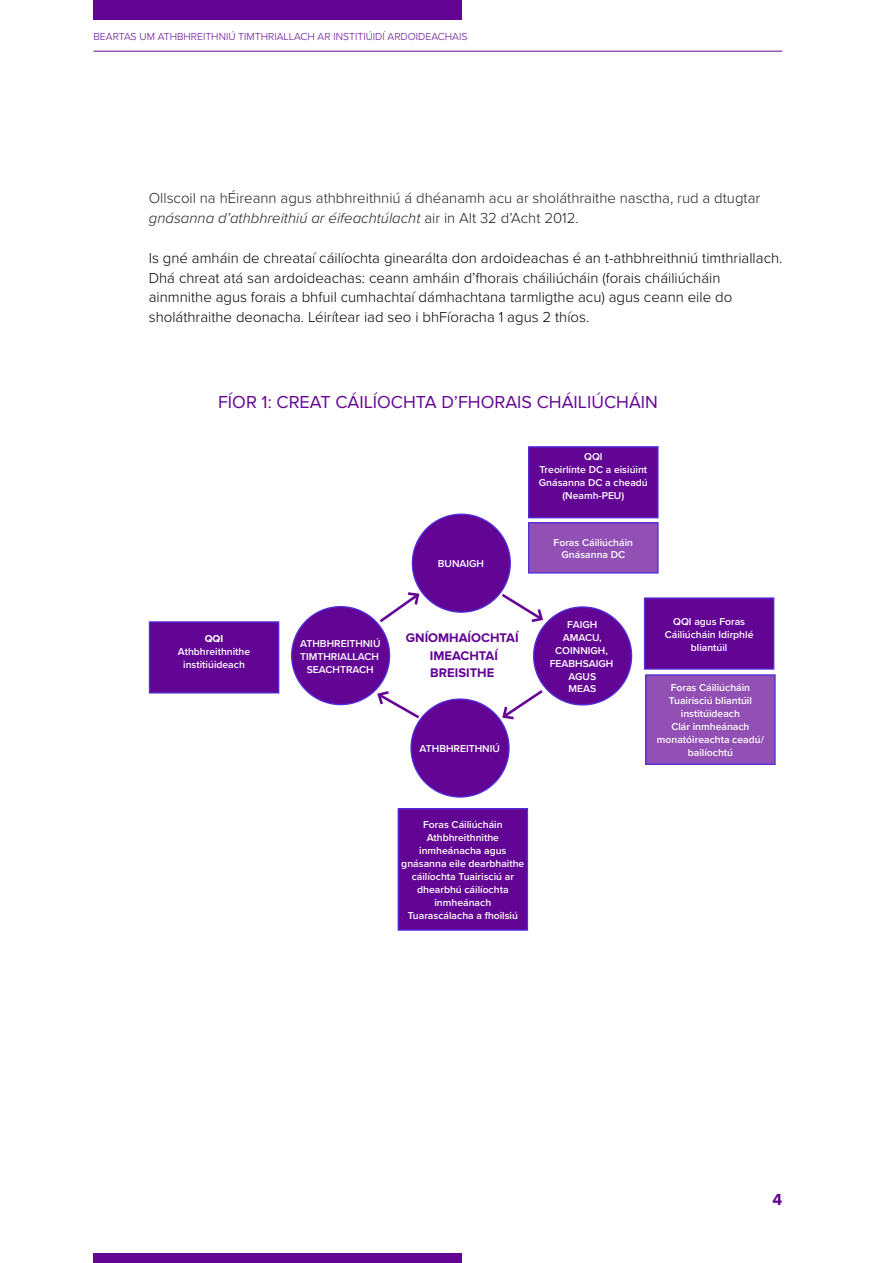
<style>
.page{position:relative;width:893px;height:1263px;background:#fff}
.page>*{position:absolute;margin:0;border:0;box-sizing:border-box;transform-origin:0 0}
.t1{font:18px "Proxima Nova";color:#630594}
.t2{font:700 16.5px "Proxima Nova";color:#630594}
.t3{font:300 15px/19.5px "Proxima Nova";color:#000}
.t4{font:300 15px/19.5px "Proxima Nova";color:#231f20}
.t5{font:700 12.9px/17.7px "Proxima Nova";color:#630594;text-align:center}
.t6{font:300 10.5px "Proxima Nova";color:#630594}
.t7{font:600 10.35px/12.9px "Proxima Nova";color:#fff;text-align:center}
.t8{font:700 10.35px "Proxima Nova";color:#fff}
.s1{font-style:italic}
</style>
<div class="page">
<div style="left:94px;top:0;width:368px;height:19px;background:#630594"></div>
<div style="left:94px;top:1253px;width:368px;height:10px;background:#630594"></div>
<hr style="left:94px;top:51px;width:688px;height:1px;background:#630594">
<div style="left:149px;top:622px;width:130px;height:71px;background:#630594"></div>
<div style="left:149px;top:621px;width:130px;height:72px;border:1px solid #4f2ede"></div>
<div style="left:398px;top:809px;width:129px;height:121px;background:#630594"></div>
<div style="left:398px;top:808px;width:130px;height:123px;border:1px solid #4f2ede"></div>
<div style="left:644px;top:598px;width:130px;height:71px;background:#630594"></div>
<div style="left:644px;top:597px;width:130px;height:73px;border:1px solid #4f2ede"></div>
<div style="left:646px;top:675px;width:129px;height:89px;background:#9250b4"></div>
<div style="left:645px;top:674px;width:131px;height:91px;border:1px solid #4f2ede"></div>
<div style="left:529px;top:523px;width:129px;height:50px;background:#9250b4"></div>
<div style="left:528px;top:522px;width:131px;height:52px;border:1px solid #4f2ede"></div>
<div style="left:529px;top:447px;width:129px;height:71px;background:#630594"></div>
<div style="left:528px;top:446px;width:131px;height:72px;border:1px solid #4f2ede"></div>
<div style="left:412px;top:514px;width:98px;height:98px;background:#630594;border-radius:50%"></div>
<div style="left:411px;top:699px;width:98px;height:98px;background:#630594;border-radius:50%"></div>
<div style="left:292px;top:607px;width:98px;height:98px;background:#630594;border-radius:50%"></div>
<div style="left:534px;top:607px;width:98px;height:98px;background:#630594;border-radius:50%"></div>
<svg style="left:377px;top:591px;width:44px;height:34px"></svg>
<svg style="left:500px;top:687px;width:45px;height:34px"></svg>
<svg style="left:375px;top:689px;width:47px;height:32px"></svg>
<svg style="left:499px;top:591px;width:46px;height:33px"></svg>
<p class="t6" style="left:94px;top:29px;width:375px">BEARTAS UM ATHBHREITHNIÚ TIMTHRIALLACH AR INSTITIÚIDÍ ARDOIDEACHAIS</p>
<h3 class="t4" style="left:149px;top:188px;width:613px">Ollscoil na hÉireann agus athbhreithniú á dhéanamh acu ar sholáthraithe nasctha, rud a dtugtar <span class="s1">gnásanna d’athbhreithiú ar éifeachtúlacht</span> air in Alt 32 d’Acht 2012.</h3>
<p class="t3" style="left:149px;top:248px;width:635px">Is gné amháin de chreataí cáilíochta ginearálta don ardoideachas é an t-athbhreithniú timthriallach.<br>Dhá chreat atá san ardoideachas: ceann amháin d’fhorais cháiliúcháin (forais cháiliúcháin ainmnithe agus forais a bhfuil cumhachtaí dámhachtana tarmligthe acu) agus ceann eile do sholáthraithe deonacha. Léirítear iad seo i bhFíoracha 1 agus 2 thíos.</p>
<h1 class="t1" style="left:218px;top:392px;width:441px">FÍOR 1: CREAT CÁILÍOCHTA D’FHORAIS CHÁILIÚCHÁIN</h1>
<p class="t8" style="left:205px;top:633px;width:20px">QQI</p>
<p class="t7" style="left:178px;top:645px;width:74px">Athbhreithnithe institiúideach</p>
<p class="t7" style="left:300px;top:636px;width:82px">ATHBHREITHNIÚ<br>TIMTHRIALLACH<br>SEACHTRACH</p>
<p class="t7" style="left:438px;top:557px;width:48px">BUNAIGH</p>
<p class="t7" style="left:539px;top:450px;width:110px">QQI<br>Treoirlínte DC a eisiúint<br>Gnásanna DC a cheadú (Neamh-PEU)</p>
<p class="t7" style="left:554px;top:535px;width:81px">Foras Cáiliúcháin<br>Gnásanna DC</p>
<p class="t5" style="left:406px;top:629px;width:114px">GNÍOMHAÍOCHTAÍ<br>IMEACHTAÍ<br>BREISITHE</p>
<p class="t7" style="left:420px;top:742px;width:82px">ATHBHREITHNIÚ</p>
<p class="t7" style="left:550px;top:617px;width:65px">FAIGH<br>AMACU,<br>COINNIGH,<br>FEABHSAIGH<br>AGUS<br>MEAS</p>
<p class="t7" style="left:665px;top:614px;width:90px">QQI agus Foras<br>Cáiliúcháin Idirphlé bliantúil</p>
<p class="t7" style="left:657px;top:681px;width:108px">Foras Cáiliúcháin<br>Tuairisciú bliantúil institúideach<br>Clár inmheánach monatóireachta ceadú/ bailíochtú</p>
<p class="t7" style="left:401px;top:818px;width:125px">Foras Cáiliúcháin<br>Athbhreithnithe inmheánacha agus gnásanna eile dearbhaithe cáilíochta Tuairisciú ar dhearbhú cáilíochta inmheánach<br>Tuarascálacha a fhoilsiú</p>
<h2 class="t2" style="left:772px;top:1189px;width:11px">4</h2>
</div>
